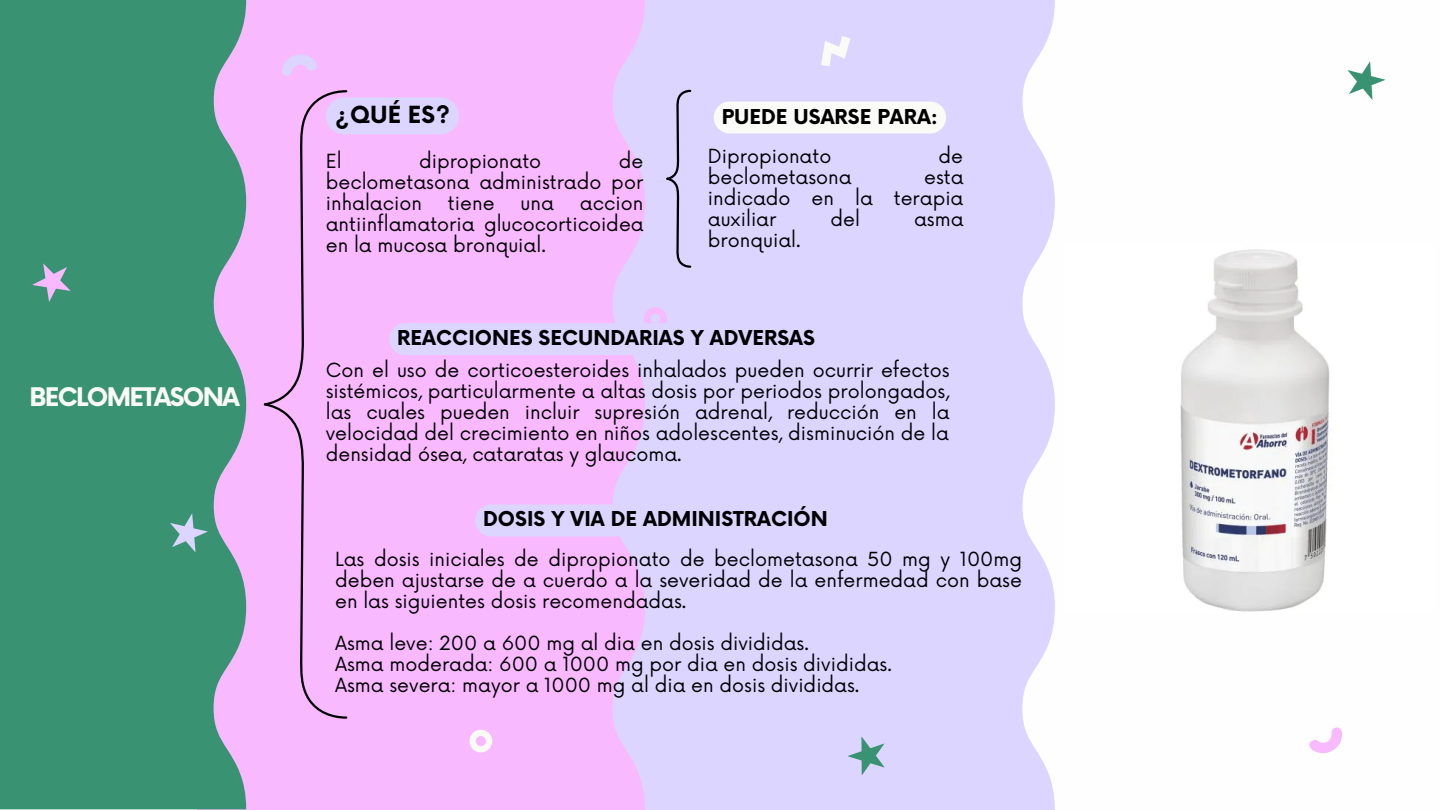
<style>
.page{position:relative;width:1440px;height:810px;background:#fff}
.page>*{position:absolute;margin:0;border:0;box-sizing:border-box;transform-origin:0 0}
.t1{font:700 25px "Now";letter-spacing:-.065em;color:#fafaf6}
.t2{font:700 23px "Now";color:#000}
.t3{font:700 20px "Now";color:#000}
.t4{font:19px/21px "Now";color:#000;text-align:justify}
</style>
<div class="page">
<div style="left:645px;top:0;width:410px;height:810px;background:#dcd5ff"></div>
<div style="left:197px;top:0;width:448px;height:810px;background:#f9b9ff"></div>
<div style="left:0;top:0;width:246px;height:809px;background:#399272"></div>
<div style="left:262px;top:89px;width:86px;height:631px;background:#f9b9ff"></div>
<svg style="left:665px;top:89px;width:27px;height:180px;background:#c7c1e7"></svg>
<svg style="left:27px;top:253px;width:54px;height:54px;background:#589889"></svg>
<svg style="left:165px;top:509px;width:46px;height:45px;background:#5ea192"></svg>
<svg style="left:1347px;top:61px;width:39px;height:39px"></svg>
<svg style="left:469px;top:730px;width:23px;height:22px"></svg>
<svg style="left:279px;top:51px;width:39px;height:26px"></svg>
<svg style="left:843px;top:728px;width:53px;height:53px;background:#c0c9e7"></svg>
<svg style="left:821px;top:36px;width:29px;height:30px"></svg>
<svg style="left:644px;top:307px;width:23px;height:16px"></svg>
<svg style="left:1309px;top:727px;width:33px;height:27px"></svg>
<img style="left:1180px;top:249px;width:151px;height:363px">
<div style="left:326px;top:97px;width:133px;height:37px;background:#dcd5ff;border-radius:18px"></div>
<div style="left:389px;top:323px;width:434px;height:32px;background:#dcd5ff;border-radius:16px"></div>
<div style="left:475px;top:504px;width:361px;height:32px;background:#dcd5ff;border-radius:16px"></div>
<div style="left:714px;top:102px;width:232px;height:32px;background:#fafaf6"></div>
<h1 class="t1" style="left:30px;top:384px;width:212px">BECLOMETASONA</h1>
<p class="t2" style="left:335px;top:102px;width:116px">¿QUÉ ES?</p>
<p class="t4" style="left:326px;top:152px;width:319px;text-indent:293px">de beclometasona administrado por inhalacion</p>
<p class="t4" style="left:326px;top:152px;width:18px">El</p>
<p class="t4" style="left:419px;top:152px;width:124px">dipropionato</p>
<p class="t4" style="left:448px;top:194px;width:48px">tiene</p>
<p class="t4" style="left:521px;top:194px;width:35px">una</p>
<p class="t4" style="left:326px;top:194px;width:319px;text-indent:254px">accion antiinflamatoria glucocorticoidea en la mucosa bronquial.</p>
<p class="t3" style="left:722px;top:106px;width:218px">PUEDE USARSE PARA:</p>
<p class="t4" style="left:708px;top:147px;width:125px">Dipropionato</p>
<p class="t4" style="left:938px;top:147px;width:26px">de</p>
<p class="t4" style="left:708px;top:168px;width:145px">beclometasona</p>
<p class="t4" style="left:708px;top:168px;width:257px;text-indent:216px">esta indicado en la terapia auxiliar</p>
<p class="t4" style="left:830px;top:210px;width:31px">del</p>
<p class="t4" style="left:914px;top:210px;width:51px">asma</p>
<p class="t4" style="left:708px;top:231px;width:94px">bronquial.</p>
<p class="t3" style="left:397px;top:327px;width:419px">REACCIONES SECUNDARIAS Y ADVERSAS</p>
<p class="t4" style="left:326px;top:360px;width:625px">Con el uso de corticoesteroides inhalados pueden ocurrir efectos sistémicos, particularmente a altas dosis por periodos prolongados, las cuales pueden incluir supresión adrenal, reducción en la velocidad del crecimiento en niños adolescentes, disminución de la densidad ósea, cataratas y glaucoma.</p>
<p class="t3" style="left:483px;top:508px;width:346px">DOSIS Y VIA DE ADMINISTRACIÓN</p>
<p class="t4" style="left:335px;top:549px;width:689px">Las dosis iniciales de dipropionato de beclometasona 50 mg y 100mg deben ajustarse de a cuerdo a la severidad de la enfermedad con base en las siguientes dosis recomendadas.</p>
<p class="t4" style="left:335px;top:633px;width:558px;text-align:left">Asma leve: 200 a 600 mg al dia en dosis divididas.<br>Asma moderada: 600 a 1000 mg por dia en dosis divididas.<br>Asma severa: mayor a 1000 mg al dia en dosis divididas.</p>
</div>
